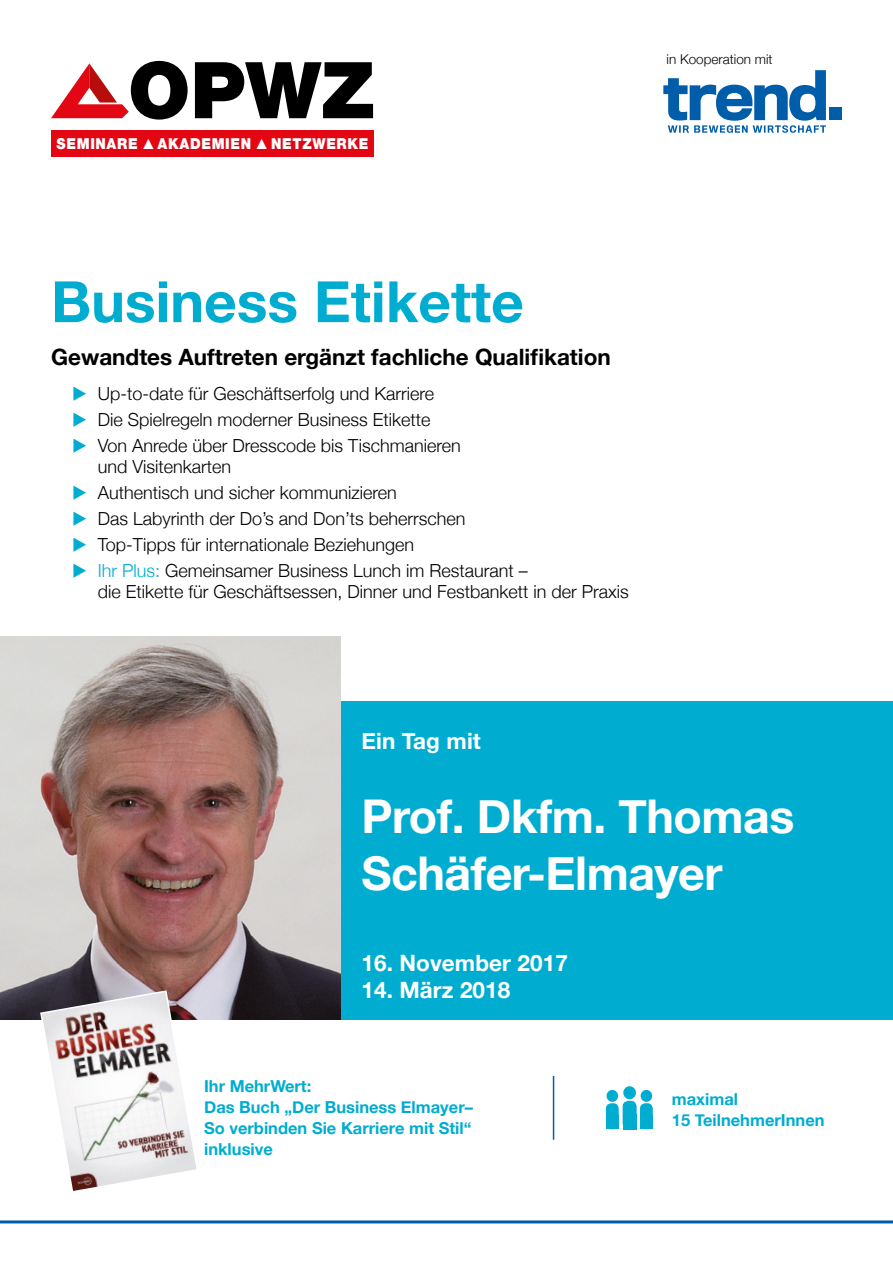
<style>
.page{position:relative;width:893px;height:1263px;background:#fff}
.page>*{position:absolute;margin:0;border:0;box-sizing:border-box;transform-origin:0 0}
.t1{font:900 78.45px "Helvetica Neue";color:#000}
.t2{font:700 57px "Helvetica Neue";color:#00add0}
.t3{font:700 46.5px/57px "Helvetica Neue";letter-spacing:-.01em;color:#fff}
.t4{font:700 22.5px "Helvetica Neue";color:#000}
.t5{font:700 22.5px "Helvetica Neue";letter-spacing:.005em;color:#fff}
.t6{font:300 18px/25.8px "Helvetica Neue";color:#000}
.t7{font:700 16.5px/21px "Helvetica Neue";color:#00add0}
.t8{font:900 15.15px "Helvetica Neue";letter-spacing:.05em;color:#fff;scale:.9 1}
.t9{font:300 13.5px "Helvetica Neue";color:#000}
.s1{color:#00add0}
</style>
<div class="page">
<hr style="left:0;top:1220px;width:893px;height:3px;background:#005da9">
<div style="left:51px;top:130px;width:322px;height:26px;background:#e30613"></div>
<svg style="left:51px;top:63px;width:78px;height:55px"></svg>
<div style="left:830px;top:108px;width:12px;height:12px;background:#005da9"></div>
<svg style="left:663px;top:70px;width:163px;height:63px"></svg>
<div style="left:340px;top:701px;width:553px;height:318px;background:#00add0"></div>
<img style="left:0;top:637px;width:340px;height:382px">
<hr style="left:553px;top:1076px;width:1px;height:64px;background:#005da9">
<svg style="left:39px;top:989px;width:160px;height:202px"></svg>
<div style="left:606px;top:1103px;width:13px;height:26px;background:#00add0;border-radius:5px"></div>
<div style="left:607px;top:1090px;width:11px;height:12px;background:#00add0;border-radius:50%"></div>
<div style="left:606px;top:1115px;width:13px;height:14px;background:#00add0"></div>
<div style="left:623px;top:1101px;width:14px;height:28px;background:#00add0;border-radius:6px"></div>
<div style="left:623px;top:1086px;width:13px;height:13px;background:#00add0;border-radius:50%"></div>
<div style="left:623px;top:1114px;width:14px;height:15px;background:#00add0"></div>
<div style="left:640px;top:1103px;width:13px;height:26px;background:#00add0;border-radius:5px"></div>
<div style="left:641px;top:1090px;width:11px;height:12px;background:#00add0;border-radius:50%"></div>
<div style="left:640px;top:1115px;width:13px;height:14px;background:#00add0"></div>
<h1 class="t1" style="left:128px;top:43px;width:248px">OPWZ</h1>
<p class="t8" style="left:158px;top:134px;width:106px">AKADEMIEN</p>
<p class="t8" style="left:271px;top:134px;width:110px">NETZWERKE</p>
<p class="t8" style="left:57px;top:134px;width:92px">SEMINARE</p>
<p class="t9" style="left:666px;top:51px;width:108px">in Kooperation mit</p>
<h2 class="t2" style="left:51px;top:267px;width:474px">Business Etikette</h2>
<p class="t4" style="left:51px;top:343px;width:561px">Gewandtes Auftreten ergänzt fachliche Qualifikation</p>
<p class="t6" style="left:72px;top:380px;width:390px"><span class="s1">▶</span> Up-to-date für Geschäftserfolg und Karriere<br><span class="s1">▶</span> Die Spielregeln moderner Business Etikette<br><span class="s1">▶</span> Von Anrede über Dresscode bis Tischmanieren</p>
<p class="t6" style="left:72px;top:454px;width:457px;text-indent:26px">und Visitenkarten<br><span class="s1">▶</span> Authentisch und sicher kommunizieren<br><span class="s1">▶</span> Das Labyrinth der Do’s and Don’ts beherrschen<br><span class="s1">▶</span> Top-Tipps für internationale Beziehungen<br><span class="s1">▶ Ihr Plus:</span> Gemeinsamer Business Lunch im Restaurant –</p>
<p class="t6" style="left:98px;top:579px;width:533px">die Etikette für Geschäftsessen, Dinner und Festbankett in der Praxis</p>
<p class="t5" style="left:361px;top:727px;width:121px">Ein Tag mit</p>
<h3 class="t3" style="left:361px;top:787px;width:434px">Prof. Dkfm. Thomas<br>Schäfer-Elmayer</h3>
<p class="t5" style="left:361px;top:949px;width:208px">16. November 2017</p>
<p class="t5" style="left:361px;top:976px;width:150px">14. März 2018</p>
<p class="t7" style="left:204px;top:1075px;width:270px">Ihr MehrWert:<br>Das Buch „Der Business Elmayer–<br>So verbinden Sie Karriere mit Stil“ inklusive</p>
<p class="t7" style="left:672px;top:1088px;width:154px">maximal<br>15 TeilnehmerInnen</p>
</div>
